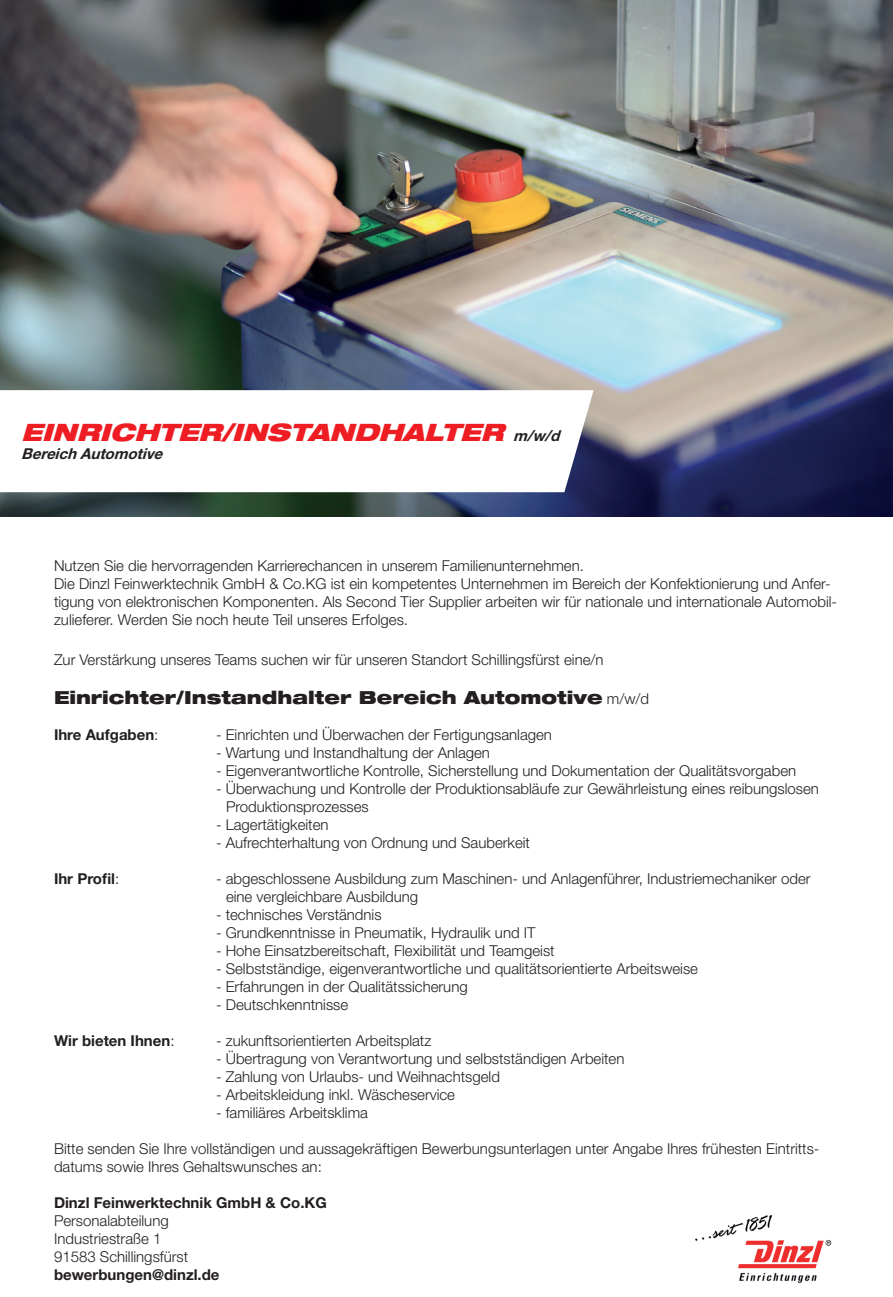
<style>
.page{position:relative;width:893px;height:1297px;background:#fff}
.page>*{position:absolute;margin:0;border:0;box-sizing:border-box;transform-origin:0 0}
.t1{font:italic 900 expanded 24px "Helvetica Neue LT Std";color:#ee1d23}
.t2{font:900 expanded 18px "Helvetica Neue LT Std";color:#231f20}
.t3{font:300 15px/18px "Helvetica Neue LT Std";color:#231f20}
.t4{font:700 15px "Helvetica Neue LT Std";color:#231f20}
.t5{font:italic 700 15px "Helvetica Neue LT Std";color:#231f20}
.s1{font-weight:700;font-stretch:normal;font-size:15px;color:#231f20}
.s2{font-weight:300;font-stretch:normal;font-size:15px}
.s3{font-weight:300}
</style>
<div class="page">
<img style="left:0;top:0;width:893px;height:517px">
<svg style="left:0;top:390px;width:594px;height:102px"></svg>
<img style="left:695px;top:1214px;width:137px;height:69px">
<h1 class="t1" style="left:21px;top:416px;width:545px">EINRICHTER/INSTANDHALTER <span class="s1">m/w/d</span></h1>
<p class="t5" style="left:21px;top:444px;width:147px">BereichAutomotive</p>
<p class="t3" style="left:54px;top:556px;width:785px">Nutzen Sie die hervorragenden Karrierechancen in unserem Familienunternehmen.<br>Die Dinzl Feinwerktechnik GmbH &amp; Co.KG ist ein kompetentes Unternehmen im Bereich der Konfektionierung und Anfer&shy;tigung von elektronischen Komponenten. Als Second Tier Supplier arbeiten wir für nationale und internationale Automobil&shy;zulieferer. Werden Sie noch heute Teil unseres Erfolges.</p>
<p class="t3" style="left:54px;top:650px;width:551px">Zur Verstärkung unseres Teams suchen wir für unseren Standort Schillingsfürst eine/n</p>
<p class="t2" style="left:54px;top:686px;width:597px">Einrichter/Instandhalter Bereich Automotive <span class="s2">m/w/d</span></p>
<p class="t4" style="left:54px;top:725px;width:106px">Ihre Aufgaben<span class="s3">:</span></p>
<p class="t3" style="left:216px;top:725px;width:337px">- Einrichten und Überwachen der Fertigungsanlagen</p>
<p class="t3" style="left:216px;top:743px;width:275px">- Wartung und Instandhaltung der Anlagen</p>
<p class="t3" style="left:216px;top:761px;width:582px">- Eigenverantwortliche Kontrolle, Sicherstellung und Dokumentation der Qualitätsvorgaben</p>
<p class="t3" style="left:226px;top:779px;width:594px;text-indent:-10px">- Überwachung und Kontrolle der Produktionsabläufe zur Gewährleistung eines reibungslosen<br>Produktionsprozesses</p>
<p class="t3" style="left:216px;top:815px;width:114px">- Lagertätigkeiten</p>
<p class="t3" style="left:216px;top:833px;width:315px">- Aufrechterhaltung von Ordnung und Sauberkeit</p>
<p class="t4" style="left:54px;top:869px;width:67px">Ihr Profil<span class="s3">:</span></p>
<p class="t3" style="left:226px;top:869px;width:586px;text-indent:-10px">- abgeschlossene Ausbildung zum Maschinen- und Anlagenführer, Industriemechaniker oder eine vergleichbare Ausbildung</p>
<p class="t3" style="left:216px;top:905px;width:167px">- technisches Verständnis</p>
<p class="t3" style="left:216px;top:923px;width:321px">- Grundkenntnisse in Pneumatik, Hydraulik und IT</p>
<p class="t3" style="left:216px;top:941px;width:340px">- Hohe Einsatzbereitschaft, Flexibilität und Teamgeist</p>
<p class="t3" style="left:216px;top:959px;width:484px">- Selbstständige, eigenverantwortliche und qualitätsorientierte Arbeitsweise</p>
<p class="t3" style="left:216px;top:977px;width:253px">- Erfahrungen in der Qualitätssicherung</p>
<p class="t3" style="left:216px;top:995px;width:134px">- Deutschkenntnisse</p>
<p class="t4" style="left:54px;top:1031px;width:122px">Wir bieten Ihnen<span class="s3">:</span></p>
<p class="t3" style="left:216px;top:1031px;width:217px">- zukunftsorientierten Arbeitsplatz</p>
<p class="t3" style="left:216px;top:1049px;width:410px">- Übertragung von Verantwortung und selbstständigen Arbeiten</p>
<p class="t3" style="left:216px;top:1067px;width:285px">- Zahlung von Urlaubs- und Weihnachtsgeld</p>
<p class="t3" style="left:216px;top:1085px;width:241px">- Arbeitskleidung inkl. Wäscheservice</p>
<p class="t3" style="left:216px;top:1103px;width:153px">- familiäres Arbeitsklima</p>
<p class="t3" style="left:54px;top:1139px;width:767px">Bitte senden Sie Ihre vollständigen und aussagekräftigen Bewerbungsunterlagen unter Angabe Ihres frühesten Eintritts&shy;datums sowie Ihres Gehaltswunsches an:</p>
<p class="t4" style="left:54px;top:1193px;width:274px">Dinzl Feinwerktechnik GmbH &amp; Co.KG</p>
<p class="t3" style="left:54px;top:1211px;width:136px">Personalabteilung<br>Industriestraße 1<br>91583 Schillingsfürst</p>
<p class="t4" style="left:54px;top:1265px;width:167px">bewerbungen@dinzl.de</p>
</div>
